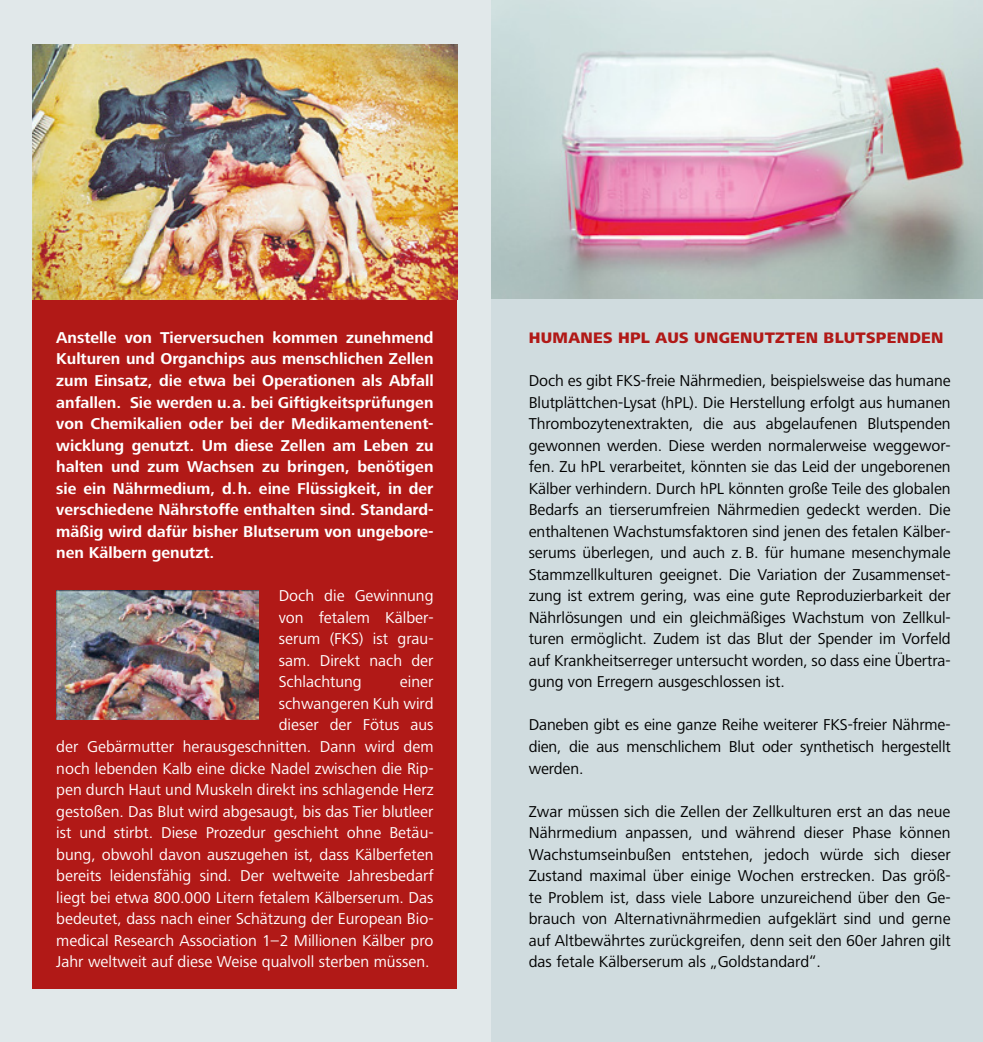
<style>
.page{position:relative;width:983px;height:1042px;background:#fff}
.page>*{position:absolute;margin:0;border:0;box-sizing:border-box;transform-origin:0 0}
.t1{font:16.28px/21.5px "Frutiger Next LT";letter-spacing:-.005em;color:#000;text-align:justify}
.t2{font:16.28px/21.5px "Frutiger Next LT";color:#fff;text-align:justify}
.t3{font:700 16.28px/21.5px "Frutiger Next LT";color:#fff;text-align:justify}
.t4{font:800 15.75px "Frutiger Next LT";letter-spacing:.02em;color:#b11917}
</style>
<div class="page">
<div style="left:0;top:0;width:491px;height:1042px;background:#e1e8ea"></div>
<img style="left:491px;top:0;width:491px;height:300px">
<div style="left:491px;top:300px;width:491px;height:742px;background:#d0dcdf"></div>
<div style="left:33px;top:300px;width:424px;height:689px;background:#b11917"></div>
<img style="left:33px;top:44px;width:424px;height:256px">
<img style="left:56px;top:590px;width:203px;height:129px">
<p class="t3" style="left:56px;top:327px;width:379px">Anstelle von Tierversuchen kommen zunehmend Kulturen und Organchips aus menschlichen Zellen zum Einsatz, die etwa bei Operationen als Abfall anfallen. Sie werden u.a. bei Giftigkeitsprüfungen von Chemikalien oder bei der Medikamentenent&shy;wicklung genutzt. Um diese Zellen am Leben zu halten und zum Wachsen zu bringen, benötigen sie ein Nährmedium, d.h. eine Flüssigkeit, in der verschiedene Nährstoffe enthalten sind. Standard&shy;mäßig wird dafür bisher Blutserum von ungebore&shy;nen Kälbern genutzt.</p>
<p class="t2" style="left:278px;top:585px;width:156px">Doch die Gewinnung von fetalem Kälber&shy;serum (FKS) ist grau&shy;sam. Direkt nach der Schlachtung</p>
<p class="t2" style="left:56px;top:671px;width:379px;text-align:right">einer<br>schwangeren Kuh wird<br>dieser der Fötus aus<br>der Gebärmutter herausgeschnitten. Dann wird dem noch lebenden Kalb eine dicke Nadel zwischen die Rip&shy;pen durch Haut und Muskeln direkt ins schlagende Herz gestoßen. Das Blut wird abgesaugt, bis das Tier blutleer ist und stirbt. Diese Prozedur geschieht ohne Betäu&shy;bung, obwohl davon auszugehen ist, dass Kälberfeten bereits leidensfähig sind. Der weltweite Jahresbedarf liegt bei etwa 800.000 Litern fetalem Kälberserum. Das bedeutet, dass nach einer Schätzung der European Bio&shy;medical Research Association 1–2 Millionen Kälber pro Jahr weltweit auf diese Weise qualvoll sterben müssen.</p>
<p class="t4" style="left:528px;top:329px;width:416px">HUMANES HPL AUS UNGENUTZTEN BLUTSPENDEN</p>
<p class="t1" style="left:528px;top:370px;width:423px">Doch es gibt FKS-freie Nährmedien, beispielsweise das humane Blutplättchen-Lysat (hPL). Die Herstellung erfolgt aus humanen Thrombozytenextrakten, die aus abgelaufenen Blutspenden gewonnen werden. Diese werden normalerweise weggewor&shy;fen. Zu hPL verarbeitet, könnten sie das Leid der ungeborenen Kälber verhindern. Durch hPL könnten große Teile des globalen Bedarfs an tierserumfreien Nährmedien gedeckt werden. Die enthaltenen Wachstumsfaktoren sind jenen des fetalen Kälber&shy;serums überlegen, und auch z. B. für humane mesenchymale Stammzellkulturen geeignet. Die Variation der Zusammenset&shy;zung ist extrem gering, was eine gute Reproduzierbarkeit der Nährlösungen und ein gleichmäßiges Wachstum von Zellkul&shy;turen ermöglicht. Zudem ist das Blut der Spender im Vorfeld auf Krankheitserreger untersucht worden, so dass eine Übertra&shy;gung von Erregern ausgeschlossen ist.</p>
<p class="t1" style="left:528px;top:714px;width:423px">Daneben gibt es eine ganze Reihe weiterer FKS-freier Nährme&shy;dien, die aus menschlichem Blut oder synthetisch hergestellt werden.</p>
<p class="t1" style="left:528px;top:800px;width:423px">Zwar müssen sich die Zellen der Zellkulturen erst an das neue Nährmedium anpassen, und während dieser Phase können Wachstumseinbußen entstehen, jedoch würde sich dieser Zustand maximal über einige Wochen erstrecken. Das größ&shy;te Problem ist, dass viele Labore unzureichend über den Ge&shy;brauch von Alternativnährmedien aufgeklärt sind und gerne auf Altbewährtes zurückgreifen, denn seit den 60er Jahren gilt das fetale Kälberserum als „Goldstandard“.</p>
</div>
